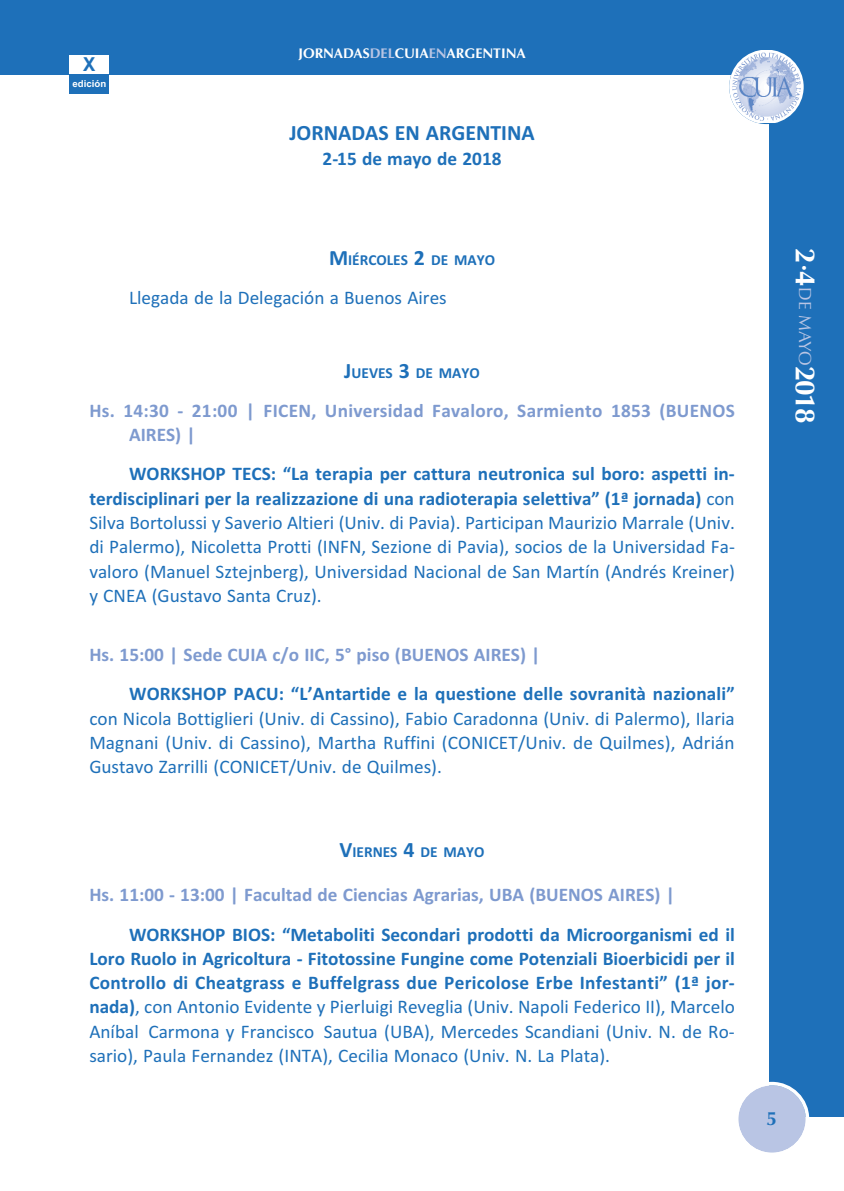
<style>
.page{position:relative;width:844px;height:1191px;background:#fff}
.page>*{position:absolute;margin:0;border:0;box-sizing:border-box;transform-origin:0 0}
.t1{font:700 28px "Optima";color:#fff}
.t2{font:700 21.88px "Calibri";color:#1e70b9}
.t3{font:19.25px/24.3px "Calibri";color:#1e70b9;text-align:justify}
.t4{font:700 19.25px/24.3px "Calibri";letter-spacing:.01em;color:#1e70b9;text-align:justify}
.t5{font:700 19.25px/24.3px "Calibri";color:#7e9acf}
.t6{font:700 19.25px "Arial";color:#1e70b9;scale:.95 1}
.t7{font:700 19.25px "Optima";color:#1e70b9}
.t8{font:700 15.4px "Calibri";color:#1e70b9}
.t9{font:700 14px "Optima";color:#fff}
.t10{font:700 9.62px "Arial";color:#fff}
.s1{color:#b9c5e4}
.s2{font-size:21.88px}
.s3{font-weight:700}
.s4{font-weight:400}
.s5{font-weight:400;font-size:17.5px;color:#b9c5e4}
</style>
<div class="page">
<div style="left:0;top:0;width:843px;height:74px;background:#1e70b9"></div>
<div style="left:769px;top:0;width:74px;height:1116px;background:#1e70b9"></div>
<div style="left:69px;top:55px;width:40px;height:19px;background:#fff"></div>
<div style="left:69px;top:74px;width:40px;height:20px;background:#1e70b9"></div>
<svg style="left:729px;top:50px;width:74px;height:74px"></svg>
<img style="left:729px;top:51px;width:74px;height:72px;border-radius:50%">
<svg style="left:738px;top:1081px;width:71px;height:72px"></svg>
<p class="t6" style="left:83px;top:53px;width:14px">X</p>
<p class="t10" style="left:72px;top:78px;width:35px">edición</p>
<p class="t9" style="left:298px;top:48px;width:229px">JORNADAS<span class="s1">DEL</span>CUIA<span class="s1">EN</span>ARGENTINA</p>
<p class="t2" style="left:289px;top:126px;width:247px">JORNADAS EN ARGENTINA</p>
<p class="t4" style="left:322px;top:148px;width:180px">2-15 de mayo de 2018</p>
<p class="t8" style="left:329px;top:254px;width:167px"><span class="s2">M</span>IÉRCOLES <span class="s2">2</span> DE MAYO</p>
<p class="t3" style="left:129px;top:287px;width:319px">Llegada de la Delegación a Buenos Aires</p>
<p class="t8" style="left:344px;top:367px;width:137px"><span class="s2">J</span>UEVES <span class="s2">3</span> DE MAYO</p>
<p class="t5" style="left:129px;top:400px;width:607px;text-indent:-40px">Hs. 14:30 - 21:00 | FICEN, Universidad Favaloro, Sarmiento 1853 (BUENOS<br>AIRES) |</p>
<p class="t3" style="left:89px;top:463px;width:647px;text-indent:40px"><span class="s3">WORKSHOP TECS: “La terapia per cattura neutronica sul boro: aspetti in&shy;terdisciplinari per la realizzazione di una radioterapia selettiva” (1ª jornada)</span> con Silva Bortolussi y Saverio Altieri (Univ. di Pavia). Participan Maurizio Marrale (Univ. di Palermo), Nicoletta Protti (INFN, Sezione di Pavia), socios de la Universidad Fa&shy;valoro (Manuel Sztejnberg), Universidad Nacional de San Martín (Andrés Kreiner) y CNEA (Gustavo Santa Cruz).</p>
<p class="t5" style="left:89px;top:644px;width:452px">Hs. 15:00 | Sede CUIA c/o IIC, 5° piso (BUENOS AIRES) |</p>
<p class="t4" style="left:129px;top:683px;width:607px">WORKSHOP PACU: “L’Antartide e la questione delle sovranità nazionali”</p>
<p class="t3" style="left:89px;top:707px;width:646px">con Nicola Bottiglieri (Univ. di Cassino), Fabio Caradonna (Univ. di Palermo), Ilaria Magnani (Univ. di Cassino), Martha Ruffini (CONICET/Univ. de Quilmes), Adrián Gustavo Zarrilli (CONICET/Univ. de Quilmes).</p>
<p class="t8" style="left:339px;top:846px;width:146px"><span class="s2">V</span>IERNES <span class="s2">4</span> DE MAYO</p>
<p class="t5" style="left:89px;top:884px;width:587px">Hs. 11:00 - 13:00 | Facultad de Ciencias Agrarias, UBA (BUENOS AIRES) |</p>
<p class="t4" style="left:89px;top:923px;width:647px;text-indent:40px">WORKSHOP BIOS: “Metaboliti Secondari prodotti da Microorganismi ed il Loro Ruolo in Agricoltura - Fitotossine Fungine come Potenziali Bioerbicidi per il Controllo di Cheatgrass e Buffelgrass due Pericolose Erbe Infestanti” (1ª jor&shy;nada)<span class="s4">, con Antonio Evidente y Pierluigi Reveglia (Univ. Napoli Federico II), Marcelo Aníbal Carmona y Francisco Sautua (UBA), Mercedes Scandiani (Univ. N. de Ro&shy;sario), Paula Fernandez (INTA), Cecilia Monaco (Univ. N. La Plata).</span></p>
<h1 class="t1" style="left:816px;top:248px;width:177px;rotate:90deg">2·4<span class="s5">DE MAYO</span>2018</h1>
<p class="t7" style="left:766px;top:1110px;width:12px">5</p>
</div>
